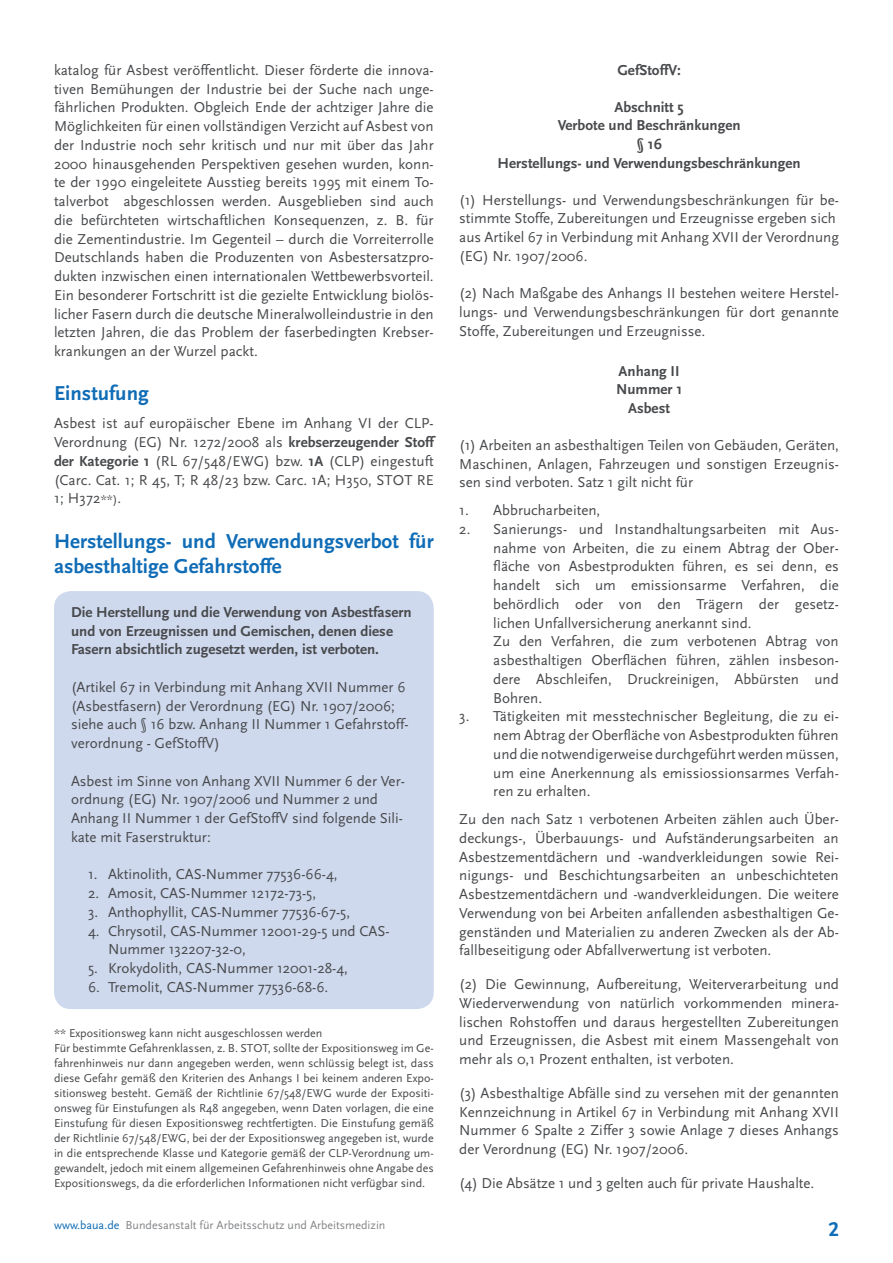
<style>
.page{position:relative;width:893px;height:1263px;background:#fff}
.page>*{position:absolute;margin:0;border:0;box-sizing:border-box;transform-origin:0 0}
.Fließt10p{font:700 21px/25.2px "Scala Sans Pro";color:#0f6cb6}
.Fließt10p-2{font:15px/18.8px "Scala Sans Pro";color:#47494c;text-align:justify}
.Fließt10p-3{font:700 15px "Scala Sans Pro";color:#47494c}
.Fließt10p-4{font:12px/15px "Scala Sans Pro";color:#47494c;text-align:justify}
.t1{font:12px "Scala Sans Pro";color:#848689}
.s1{font-weight:700}
.s2{font-size:12px}
.s3{color:#0f6cb6}
</style>
<div class="page">
<div style="left:54px;top:591px;width:380px;height:418px;background:#cfd9ed;border-radius:17px"></div>
<p class="Fließt10p-2" style="left:54px;top:61px;width:381px">katalog für Asbest veröffentlicht. Dieser förderte die innova&shy;tiven Bemühungen der Industrie bei der Suche nach unge&shy;fährlichen Produkten. Obgleich Ende der achtziger Jahre die Möglichkeiten für einen vollständigen Verzicht auf Asbest von der Industrie noch sehr kritisch und nur mit über das Jahr 2000 hinausgehenden Perspektiven gesehen wurden, konn&shy;te der 1990 eingeleitete Ausstieg bereits 1995 mit einem To&shy;talverbot abgeschlossen werden. Ausgeblieben sind auch die befürchteten wirtschaftlichen Konsequenzen, z. B. für die Zementindustrie. Im Gegenteil – durch die Vorreiterrolle Deutschlands haben die Produzenten von Asbestersatzpro&shy;dukten inzwischen einen internationalen Wettbewerbsvorteil.<br>Ein besonderer Fortschritt ist die gezielte Entwicklung biolös&shy;licher Fasern durch die deutsche Mineralwolleindustrie in den letzten Jahren, die das Problem der faserbedingten Krebser&shy;krankungen an der Wurzel packt.</p>
<p class="Fließt10p" style="left:54px;top:381px;width:96px">Einstufung</p>
<p class="Fließt10p-2" style="left:54px;top:414px;width:381px">Asbest ist auf europäischer Ebene im Anhang VI der CLP-Verordnung (EG) Nr. 1272/2008 als <span class="s1">krebserzeugender Stoff der Kategorie 1</span> (RL 67/548/EWG) bzw. <span class="s1">1A</span> (CLP) eingestuft (Carc. Cat. 1; R 45, T; R 48/23 bzw. Carc. 1A; H350, STOT RE 1; H372<span class="s2">**)</span>.</p>
<p class="Fließt10p" style="left:54px;top:528px;width:381px">Herstellungs- und Verwendungsverbot für asbesthaltige Gefahrstoffe</p>
<p class="Fließt10p-3" style="left:71px;top:603px;width:342px">Die Herstellung und die Verwendung von Asbestfasern</p>
<p class="Fließt10p-3" style="left:71px;top:622px;width:323px">und von Erzeugnissen und Gemischen, denen diese</p>
<p class="Fließt10p-3" style="left:71px;top:641px;width:309px">Fasern absichtlich zugesetzt werden, ist verboten.</p>
<p class="Fließt10p-2" style="left:71px;top:677px;width:336px">(Artikel 67 in Verbindung mit Anhang XVII Nummer 6 (Asbestfasern) der Verordnung (EG) Nr. 1907/2006;</p>
<p class="Fließt10p-2" style="left:71px;top:715px;width:339px">siehe auch § 16 bzw. Anhang II Nummer 1 Gefahrstoff-</p>
<p class="Fließt10p-2" style="left:71px;top:734px;width:150px">verordnung - GefStoffV)</p>
<p class="Fließt10p-2" style="left:71px;top:771px;width:335px">Asbest im Sinne von Anhang XVII Nummer 6 der Ver-</p>
<p class="Fließt10p-2" style="left:71px;top:790px;width:309px">ordnung (EG) Nr. 1907/2006 und Nummer 2 und</p>
<p class="Fließt10p-2" style="left:71px;top:809px;width:334px">Anhang II Nummer 1 der GefStoffV sind folgende Sili-</p>
<p class="Fließt10p-2" style="left:71px;top:827px;width:141px">kate mit Faserstruktur:</p>
<p class="Fließt10p-2" style="left:88px;top:865px;width:251px">1. Aktinolith, CAS-Nummer 77536-66-4,</p>
<p class="Fließt10p-2" style="left:88px;top:884px;width:230px">2. Amosit, CAS-Nummer 12172-73-5,</p>
<p class="Fließt10p-2" style="left:88px;top:902px;width:264px">3. Anthophyllit, CAS-Nummer 77536-67-5,</p>
<p class="Fließt10p-2" style="left:88px;top:921px;width:303px">4. Chrysotil, CAS-Nummer 12001-29-5 und CAS-</p>
<p class="Fließt10p-2" style="left:108px;top:940px;width:139px">Nummer 132207-32-0,</p>
<p class="Fließt10p-2" style="left:88px;top:959px;width:262px">5. Krokydolith, CAS-Nummer 12001-28-4,</p>
<p class="Fließt10p-2" style="left:88px;top:977px;width:242px">6. Tremolit, CAS-Nummer 77536-68-6.</p>
<p class="Fließt10p-4" style="left:54px;top:1025px;width:270px">** Expositionsweg kann nicht ausgeschlossen werden</p>
<p class="Fließt10p-4" style="left:54px;top:1040px;width:381px">Für bestimmte Gefahrenklassen, z. B. STOT, sollte der Expositionsweg im Ge&shy;fahrenhinweis nur dann angegeben werden, wenn schlüssig belegt ist, dass diese Gefahr gemäß den Kriterien des Anhangs I bei keinem anderen Expo&shy;sitionsweg besteht. Gemäß der Richtlinie 67/548/EWG wurde der Expositi&shy;onsweg für Einstufungen als R48 angegeben, wenn Daten vorlagen, die eine Einstufung für diesen Expositionsweg rechtfertigten. Die Einstufung gemäß der Richtlinie 67/548/EWG, bei der der Expositionsweg angegeben ist, wurde in die entsprechende Klasse und Kategorie gemäß der CLP-Verordnung um&shy;gewandelt, jedoch mit einem allgemeinen Gefahrenhinweis ohne Angabe des Expositionswegs, da die erforderlichen Informationen nicht verfügbar sind.</p>
<p class="t1" style="left:54px;top:1218px;width:333px"><span class="s3">www.baua.de</span> Bundesanstalt für Arbeitsschutz und Arbeitsmedizin</p>
<p class="Fließt10p-3" style="left:617px;top:61px;width:65px">GefStoffV:</p>
<p class="Fließt10p-3" style="left:614px;top:98px;width:71px">Abschnitt 5</p>
<p class="Fließt10p-3" style="left:558px;top:117px;width:184px">Verbote und Beschränkungen</p>
<p class="Fließt10p-3" style="left:636px;top:135px;width:27px">§ 16</p>
<p class="Fließt10p-3" style="left:498px;top:154px;width:304px">Herstellungs- und Verwendungsbeschränkungen</p>
<p class="Fließt10p-2" style="left:459px;top:190px;width:381px">(1) Herstellungs- und Verwendungsbeschränkungen für be&shy;stimmte Stoffe, Zubereitungen und Erzeugnisse ergeben sich</p>
<p class="Fließt10p-2" style="left:459px;top:228px;width:381px">aus Artikel 67 in Verbindung mit Anhang XVII der Verordnung (EG) Nr. 1907/2006.</p>
<p class="Fließt10p-2" style="left:459px;top:284px;width:381px">(2) Nach Maßgabe des Anhangs II bestehen weitere Herstel&shy;lungs- und Verwendungsbeschränkungen für dort genannte Stoffe, Zubereitungen und Erzeugnisse.</p>
<p class="Fließt10p-3" style="left:619px;top:362px;width:62px">Anhang II</p>
<p class="Fließt10p-3" style="left:616px;top:381px;width:68px">Nummer 1</p>
<p class="Fließt10p-3" style="left:628px;top:399px;width:43px">Asbest</p>
<p class="Fließt10p-2" style="left:459px;top:436px;width:381px">(1) Arbeiten an asbesthaltigen Teilen von Gebäuden, Geräten, Maschinen, Anlagen, Fahrzeugen und sonstigen Erzeugnis&shy;sen sind verboten. Satz 1 gilt nicht für</p>
<p class="Fließt10p-2" style="left:459px;top:501px;width:143px">1. Abbrucharbeiten,</p>
<p class="Fließt10p-2" style="left:459px;top:520px;width:381px">2. Sanierungs- und Instandhaltungsarbeiten mit Aus-</p>
<p class="Fließt10p-2" style="left:493px;top:538px;width:347px">nahme von Arbeiten, die zu einem Abtrag der Ober-</p>
<p class="Fließt10p-2" style="left:493px;top:557px;width:347px">fläche von Asbestprodukten führen, es sei denn, es</p>
<p class="Fließt10p-2" style="left:493px;top:576px;width:347px">handelt sich um emissionsarme Verfahren, die</p>
<p class="Fließt10p-2" style="left:493px;top:595px;width:347px">behördlich oder von den Trägern der gesetz-</p>
<p class="Fließt10p-2" style="left:493px;top:613px;width:260px">lichen Unfallversicherung anerkannt sind.</p>
<p class="Fließt10p-2" style="left:493px;top:632px;width:347px">Zu den Verfahren, die zum verbotenen Abtrag von</p>
<p class="Fließt10p-2" style="left:493px;top:651px;width:347px">asbesthaltigen Oberflächen führen, zählen insbeson-</p>
<p class="Fließt10p-2" style="left:493px;top:670px;width:347px">dere Abschleifen, Druckreinigen, Abbürsten und</p>
<p class="Fließt10p-2" style="left:493px;top:688px;width:50px">Bohren.</p>
<p class="Fließt10p-2" style="left:459px;top:707px;width:381px">3. Tätigkeiten mit messtechnischer Begleitung, die zu ei-</p>
<p class="Fließt10p-2" style="left:493px;top:726px;width:347px">nem Abtrag der Oberfläche von Asbestprodukten führen</p>
<p class="Fließt10p-2" style="left:493px;top:745px;width:347px">und die notwendigerweise durchgeführt werden müssen,</p>
<p class="Fließt10p-2" style="left:493px;top:763px;width:347px">um eine Anerkennung als emissiossionsarmes Verfah&shy;ren zu erhalten.</p>
<p class="Fließt10p-2" style="left:459px;top:810px;width:381px">Zu den nach Satz 1 verbotenen Arbeiten zählen auch Über&shy;deckungs-, Überbauungs- und Aufständerungsarbeiten an Asbestzementdächern und -wandverkleidungen sowie Rei&shy;nigungs- und Beschichtungsarbeiten an unbeschichteten Asbestzementdächern und -wandverkleidungen. Die weitere Verwendung von bei Arbeiten anfallenden asbesthaltigen Ge&shy;genständen und Materialien zu anderen Zwecken als der Ab&shy;fallbeseitigung oder Abfallverwertung ist verboten.</p>
<p class="Fließt10p-2" style="left:459px;top:975px;width:381px">(2) Die Gewinnung, Aufbereitung, Weiterverarbeitung und Wiederverwendung von natürlich vorkommenden minera&shy;lischen Rohstoffen und daraus hergestellten Zubereitungen und Erzeugnissen, die Asbest mit einem Massengehalt von mehr als 0,1 Prozent enthalten, ist verboten.</p>
<p class="Fließt10p-2" style="left:459px;top:1084px;width:381px">(3) Asbesthaltige Abfälle sind zu versehen mit der genannten Kennzeichnung in Artikel 67 in Verbindung mit Anhang XVII Nummer 6 Spalte 2 Ziffer 3 sowie Anlage 7 dieses Anhangs der Verordnung (EG) Nr. 1907/2006.</p>
<p class="Fließt10p-2" style="left:459px;top:1174px;width:356px">(4) Die Absätze 1 und 3 gelten auch für private Haushalte.</p>
<h1 class="Fließt10p" style="left:828px;top:1216px;width:12px">2</h1>
</div>
